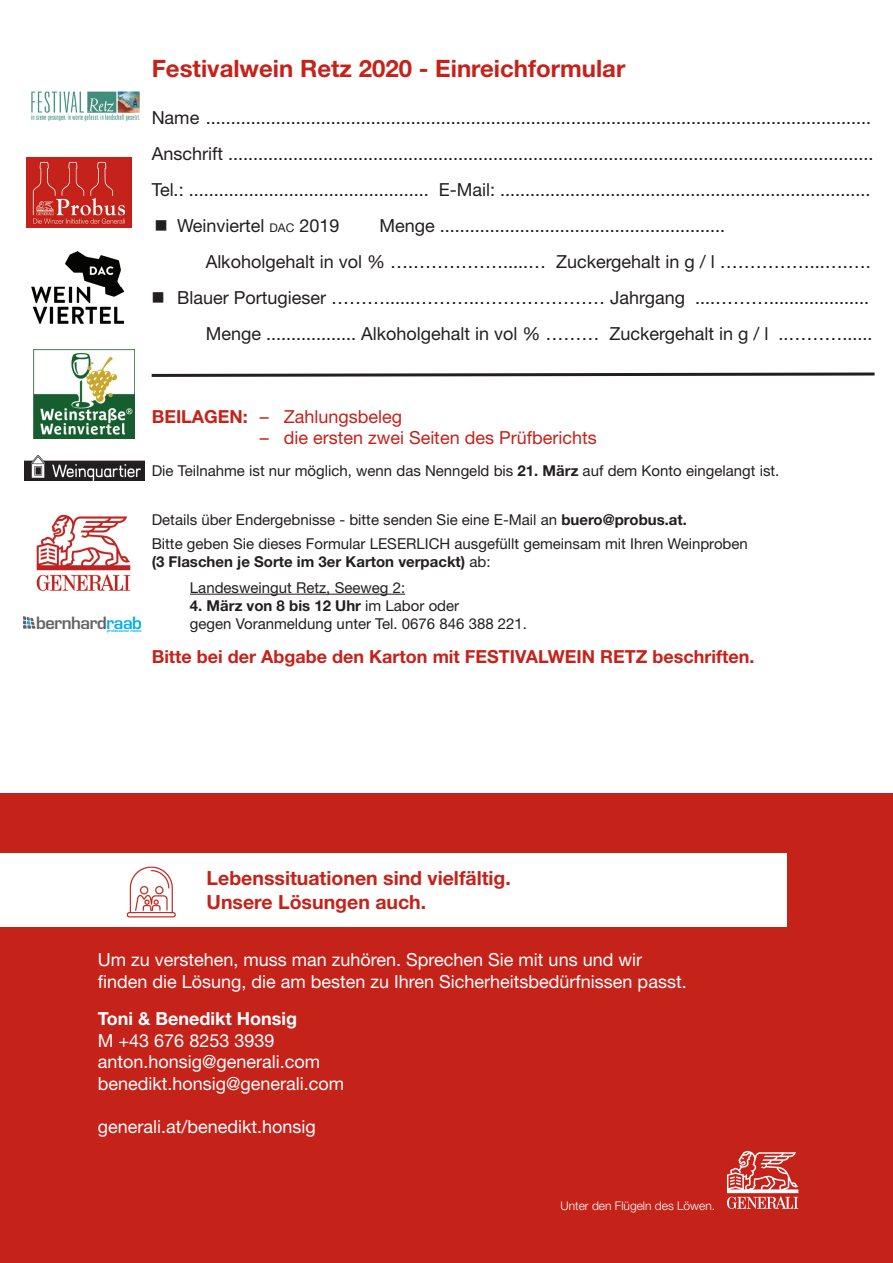
<style>
.page{position:relative;width:893px;height:1263px;background:#fff}
.page>*{position:absolute;margin:0;border:0;box-sizing:border-box;transform-origin:0 0}
.t1{font:700 24px "Helvetica Neue LT Std";color:#c5221a}
.t2{font:700 19.5px/23.4px "Helvetica Neue LT Std";color:#c5221a}
.t3{font:18px/36px "Helvetica Neue LT Std";color:#231f20}
.t4{font:18px/21.6px "Helvetica Neue LT Std";color:#fff}
.t5{font:18px "Helvetica Neue LT Std";color:#c5221a}
.t6{font:700 18px "Helvetica Neue LT Std";color:#c5221a}
.t7{font:700 18px "Helvetica Neue LT Std";color:#fff}
.t8{font:700 16.5px "Euromode";letter-spacing:-.03em;color:#636366}
.t9{font:15px/24px "Helvetica Neue LT Std";color:#231f20}
.t10{font:700 15px/25.5px "Helvetica Neue LT Std";color:#231f20}
.t11{font:300 12px "Helvetica Neue LT Std";color:#fff}
.t12{font:700 3.75px "Euromode";color:#00aeef}
.s1{font-size:12px}
.s2{color:#00aeef}
.s3{font-weight:700}
.s4{font-weight:400}
</style>
<div class="page">
<svg style="left:151px;top:372px;width:724px;height:5px"></svg>
<img style="left:27px;top:157px;width:105px;height:70px">
<img style="left:34px;top:349px;width:101px;height:89px">
<img style="left:32px;top:252px;width:91px;height:71px">
<hr style="left:190px;top:594px;width:215px;height:1px;background:#231f20">
<img style="left:36px;top:514px;width:95px;height:78px">
<img style="left:31px;top:91px;width:109px;height:30px">
<svg style="left:23px;top:616px;width:13px;height:13px"></svg>
<div style="left:0;top:793px;width:893px;height:470px;background:#c5221a"></div>
<div style="left:0;top:853px;width:787px;height:74px;background:#fff"></div>
<svg style="left:727px;top:1151px;width:71px;height:58px"></svg>
<img style="left:126px;top:866px;width:50px;height:52px">
<img style="left:24px;top:455px;width:120px;height:26px">
<h1 class="t1" style="left:152px;top:54px;width:475px">Festivalwein Retz 2020 - Einreichformular</h1>
<p class="t3" style="left:152px;top:99px;width:723px">Name .....................................................................................................................................<br>Anschrift .................................................................................................................................<br>Tel.: ................................................ E-Mail: ..........................................................................</p>
<p class="t3" style="left:154px;top:207px;width:186px">■ Weinviertel <span class="s1">DAC</span> 2019</p>
<p class="t3" style="left:206px;top:207px;width:667px;text-indent:174px">Menge .........................................................<br>Alkoholgehalt in vol % ….…………….....… Zuckergehalt in g / l ……………...….….</p>
<p class="t3" style="left:152px;top:279px;width:722px;text-align:right">■ Blauer Portugieser ………......………..………………… Jahrgang ....………....................<br>Menge .................. Alkoholgehalt in vol % ……… Zuckergehalt in g / l ..………......</p>
<p class="t8" style="left:36px;top:612px;width:107px">bernhard<span class="s2">raab</span></p>
<p class="t12" style="left:107px;top:628px;width:36px">professional media</p>
<p class="t5" style="left:152px;top:405px;width:252px"><span class="s3">BEILAGEN:</span> – Zahlungsbeleg</p>
<p class="t5" style="left:260px;top:427px;width:338px">– die ersten zwei Seiten des Prüfberichts</p>
<p class="t9" style="left:152px;top:458px;width:629px">Die Teilnahme ist nur möglich, wenn das Nenngeld bis <span class="s3">21. März</span> auf dem Konto eingelangt ist.</p>
<p class="t9" style="left:152px;top:508px;width:598px">Details über Endergebnisse - bitte senden Sie eine E-Mail an <span class="s3">buero@probus.at.<br></span>Bitte geben Sie dieses Formular LESERLICH ausgefüllt gemeinsam mit Ihren Weinproben</p>
<p class="t10" style="left:190px;top:549px;width:302px;text-indent:-38px">(3 Flaschen je Sorte im 3er Karton verpackt) <span class="s4">ab:<br>Landesweingut Retz, Seeweg 2:</span></p>
<p class="t9" style="left:190px;top:596px;width:339px;line-height:18px"><span class="s3">4. März von 8 bis 12 Uhr</span> im Labor oder<br>gegen Voranmeldung unter Tel. 0676 846 388 221.</p>
<p class="t6" style="left:152px;top:646px;width:604px">Bitte bei der Abgabe den Karton mit FESTIVALWEIN RETZ beschriften.</p>
<p class="t2" style="left:207px;top:866px;width:306px">Lebenssituationen sind vielfältig.<br>Unsere Lösungen auch.</p>
<p class="t4" style="left:98px;top:949px;width:590px">Um zu verstehen, muss man zuhören. Sprechen Sie mit uns und wir finden die Lösung, die am besten zu Ihren Sicherheitsbedürfnissen passt.</p>
<p class="t7" style="left:98px;top:1007px;width:201px">Toni &amp; Benedikt Honsig</p>
<p class="t4" style="left:98px;top:1029px;width:248px">M +43 676 8253 3939 anton.honsig@generali.com benedikt.honsig@generali.com</p>
<p class="t4" style="left:98px;top:1115px;width:220px">generali.at/benedikt.honsig</p>
<p class="t11" style="left:560px;top:1199px;width:156px">Unter den Flügeln des Löwen.</p>
</div>
